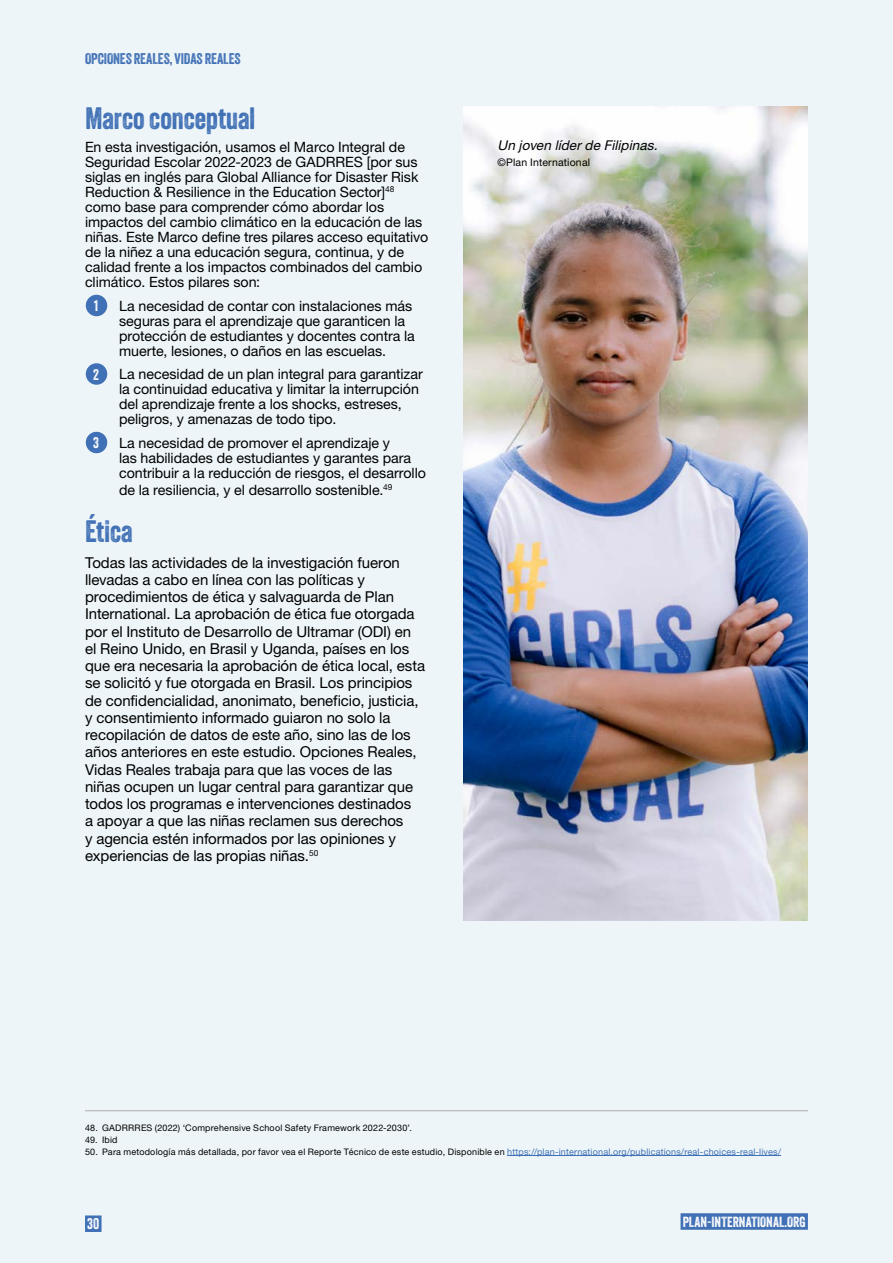
<style>
.page{position:relative;width:893px;height:1263px;background:#edf5f8}
.page>*{position:absolute;margin:0;border:0;box-sizing:border-box;transform-origin:0 0}
.bodykop{font:30px "Veneer";color:#4070b5}
.body{font:15px/17.2px "Helvetica Neue LT Std";letter-spacing:-.005em;color:#000}
.t1{font:15px "Veneer";letter-spacing:-.005em;color:#4070b5}
.bodykop-2{font:15px "Veneer";color:#fff}
.body-2{font:15px "Veneer";color:#fff}
.body-3{font:14.25px/15px "Helvetica Neue LT Std";letter-spacing:-.005em;color:#000}
.bladsynommer{font:14.25px "Veneer";letter-spacing:.005em;color:#fff}
.PHOTO{font:italic 13.5px "Helvetica Neue LT Std";color:#000}
.copyright{font:10.5px "Helvetica Neue LT Std";letter-spacing:.015em;color:#000}
.FOOTNOTE2{font:9px "Helvetica Neue LT Std";letter-spacing:.02em;color:#000}
.s1{color:#4070b5}
</style>
<div class="page">
<div style="left:86px;top:295px;width:21px;height:21px;background:#4070b5;border-radius:50%"></div>
<div style="left:86px;top:363px;width:21px;height:22px;background:#4070b5;border-radius:50%"></div>
<div style="left:86px;top:432px;width:21px;height:21px;background:#4070b5;border-radius:50%"></div>
<hr style="left:85px;top:1110px;width:723px;height:1px;background:#aaa">
<hr style="left:507px;top:1155px;width:274px;height:1px;background:#4070b5">
<hr style="left:892px;top:967px;width:1px;height:296px;background:#000">
<img style="left:463px;top:106px;width:345px;height:815px">
<div style="left:85px;top:1215px;width:17px;height:17px;background:#4070b5"></div>
<div style="left:680px;top:1213px;width:128px;height:17px;background:#4070b5"></div>
<p class="t1" style="left:85px;top:49px;width:157px">OPCIONES REALES, VIDAS REALES</p>
<p class="bodykop" style="left:85px;top:100px;width:172px">Marco conceptual</p>
<p class="body-3" style="left:85px;top:139px;width:345px">En esta investigación, usamos el Marco Integral de Seguridad Escolar 2022-2023 de GADRRES [por sus siglas en inglés para Global Alliance for Disaster Risk Reduction &amp; Resilience in the Education Sector]<sup>48 </sup>como base para comprender cómo abordar los impactos del cambio climático en la educación de las niñas. Este Marco define tres pilares acceso equitativo de la niñez a una educación segura, continua, y de calidad frente a los impactos combinados del cambio climático. Estos pilares son:</p>
<p class="bodykop-2" style="left:94px;top:297px;width:6px">1</p>
<p class="body-3" style="left:119px;top:298px;width:297px">La necesidad de contar con instalaciones más seguras para el aprendizaje que garanticen la protección de estudiantes y docentes contra la muerte, lesiones, o daños en las escuelas.</p>
<p class="bodykop-2" style="left:93px;top:365px;width:7px">2</p>
<p class="body-3" style="left:119px;top:366px;width:305px">La necesidad de un plan integral para garantizar la continuidad educativa y limitar la interrupción del aprendizaje frente a los shocks, estreses, peligros, y amenazas de todo tipo.</p>
<p class="bodykop-2" style="left:93px;top:434px;width:7px">3</p>
<p class="body-3" style="left:119px;top:435px;width:308px">La necesidad de promover el aprendizaje y<br>las habilidades de estudiantes y garantes para contribuir a la reducción de riesgos, el desarrollo</p>
<p class="body-3" style="left:119px;top:482px;width:275px">de la resiliencia, y el desarrollo sostenible.<sup>49</sup></p>
<p class="bodykop" style="left:85px;top:513px;width:49px">Ética</p>
<p class="body" style="left:85px;top:553px;width:342px">Todas las actividades de la investigación fueron llevadas a cabo en línea con las políticas y procedimientos de ética y salvaguarda de Plan International. La aprobación de ética fue otorgada por el Instituto de Desarrollo de Ultramar (ODI) en el Reino Unido, en Brasil y Uganda, países en los que era necesaria la aprobación de ética local, esta se solicitó y fue otorgada en Brasil. Los principios de confidencialidad, anonimato, beneficio, justicia, y consentimiento informado guiaron no solo la recopilación de datos de este año, sino las de los años anteriores en este estudio. Opciones Reales, Vidas Reales trabaja para que las voces de las niñas ocupen un lugar central para garantizar que todos los programas e intervenciones destinados<br>a apoyar a que las niñas reclamen sus derechos<br>y agencia estén informados por las opiniones y experiencias de las propias niñas.<sup>50</sup></p>
<p class="PHOTO" style="left:497px;top:137px;width:165px">Un joven líderde Filipinas.</p>
<p class="copyright" style="left:497px;top:156px;width:94px">©Plan International</p>
<p class="FOOTNOTE2" style="left:85px;top:1122px;width:328px">48. GADRRRES (2022) ‘Comprehensive School Safety Framework 2022-2030’.</p>
<p class="FOOTNOTE2" style="left:85px;top:1134px;width:34px">49. Ibid</p>
<p class="FOOTNOTE2" style="left:85px;top:1146px;width:697px">50. Para metodología más detallada, por favor vea el Reporte Técnico de este estudio, Disponible en <span class="s1">https://plan-international.org/publications/real-choices-real-lives/</span></p>
<p class="body-2" style="left:87px;top:1214px;width:13px">30</p>
<p class="bladsynommer" style="left:683px;top:1213px;width:125px">PLAN-INTERNATIONAL.ORG</p>
</div>
